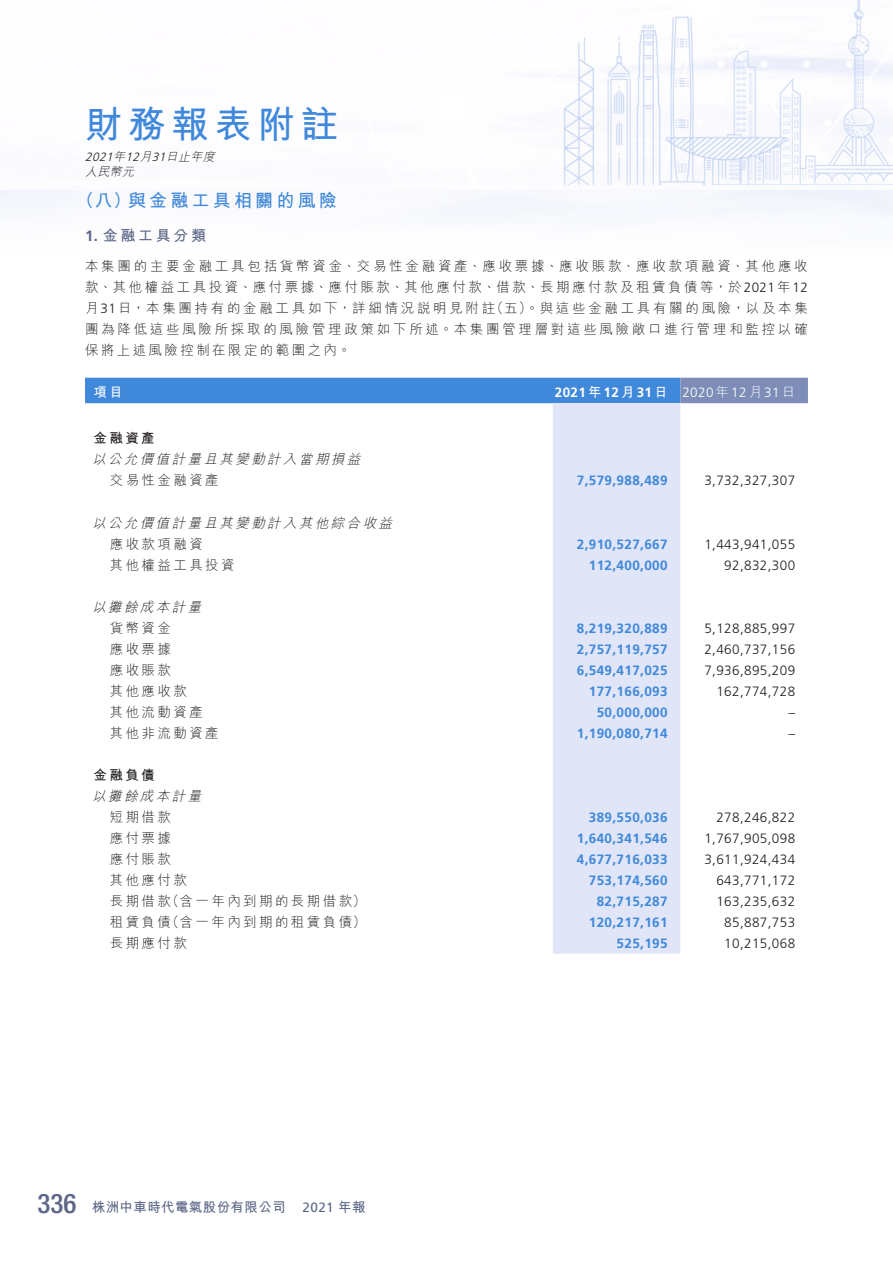
<style>
.page{position:relative;width:893px;height:1263px;background:#fff}
.page>*{position:absolute;margin:0;border:0;box-sizing:border-box;transform-origin:0 0}
.t1{font:700 37.5px "M Hei HK";letter-spacing:.15em;color:#3f88da}
._01_Heading_1{font:700 18px "M Hei HK";letter-spacing:.18em;color:#3f88da}
._02_Heading_2{font:700 15px "M Hei HK";letter-spacing:.18em;color:#5c6687}
._00_Body_text{font:300 13.5px/21px "M Hei HK";letter-spacing:.2em;color:#231f20;text-align:justify}
._50_Table_Body{font:700 13.5px "Frutiger LT Std";letter-spacing:.03em;color:#3f88da}
._50_Table_Body-2{font:300 13.5px "Frutiger LT Std";letter-spacing:.03em;color:#231f20}
._50_Table_Body-3{font:300 13.5px "M Hei HK";letter-spacing:.18em;color:#231f20}
._50_Table_Body-4{font:italic 300 13.5px "M Hei HK";color:#231f20}
.t2{font:700 13.5px "M Hei HK";letter-spacing:.03em;color:#5c6687}
._50_Table_Body-5{font:700 13.5px "Frutiger LT Std";letter-spacing:.03em;color:#fff}
._50_Table_Body-6{font:300 13.5px "Frutiger LT Std";letter-spacing:.03em;color:#fff}
._50_Table_Body-7{font:700 13.5px "M Hei HK";letter-spacing:.18em;color:#231f20}
._50_Table_Body-8{font:700 13.5px "M Hei HK";color:#fff}
.t3{font:italic 300 12px "Frutiger LT Std";color:#231f20}
.t4{font:italic 300 12px "M Hei HK";color:#231f20}
.s1{font-family:"M Hei HK"}
.s2{font-family:"Frutiger LT Std"}
.s3{font-family:"Helvetica Neue LT Std";font-weight:500;font-stretch:condensed;font-size:27px}
.s4{font-family:"Frutiger LT Std";font-weight:400}
</style>
<div class="page">
<img style="left:0;top:0;width:893px;height:518px">
<svg style="left:85px;top:378px;width:723px;height:25px;background:#4a88d4"></svg>
<div style="left:553px;top:403px;width:127px;height:551px;background:#e0e6f8"></div>
<h1 class="t1" style="left:85px;top:97px;width:255px">財務報表附註</h1>
<p class="t3" style="left:85px;top:150px;width:134px">2021<span class="s1">年</span>12<span class="s1">月</span>31<span class="s1">日止年度</span></p>
<p class="t4" style="left:85px;top:166px;width:53px">人民幣元</p>
<p class="_01_Heading_1" style="left:76px;top:188px;width:262px">（八）與金融工具相關的風險</p>
<p class="_02_Heading_2" style="left:85px;top:225px;width:123px"><span class="s2">1.</span> 金融工具分類</p>
<p class="_00_Body_text" style="left:85px;top:255px;width:724px">本集團的主要金融工具包括貨幣資金、交易性金融資產、應收票據、應收賬款、應收款項融資、其他應收款、其他權益工具投資、應付票據、應付賬款、其他應付款、借款、長期應付款及租賃負債等，於<span class="s2">2021</span>年<span class="s2">12</span>月<span class="s2">31</span>日，本集團持有的金融工具如下，詳細情況說明見附註（五）。與這些金融工具有關的風險，以及本集團為降低這些風險所採取的風險管理政策如下所述。本集團管理層對這些風險敞口進行管理和監控以確保將上述風險控制在限定的範圍之內。</p>
<p class="_50_Table_Body-8" style="left:94px;top:382px;width:31px">項目</p>
<p class="_50_Table_Body-5" style="left:555px;top:384px;width:114px">2021<span class="s1">年</span>12<span class="s1">月</span>31<span class="s1">日</span></p>
<p class="_50_Table_Body-6" style="left:682px;top:385px;width:114px">2020<span class="s1">年</span>12<span class="s1">月</span>31<span class="s1">日</span></p>
<p class="_50_Table_Body-7" style="left:94px;top:429px;width:63px">金融資產</p>
<p class="_50_Table_Body-4" style="left:92px;top:453px;width:273px">以公允價值計量且其變動計入當期損益</p>
<p class="_50_Table_Body-3" style="left:110px;top:474px;width:110px">交易性金融資產</p>
<p class="_50_Table_Body" style="left:577px;top:473px;width:92px">7,579,988,489</p>
<p class="_50_Table_Body-2" style="left:704px;top:473px;width:92px">3,732,327,307</p>
<p class="_50_Table_Body-4" style="left:92px;top:516px;width:304px">以公允價值計量且其變動計入其他綜合收益</p>
<p class="_50_Table_Body-3" style="left:110px;top:537px;width:95px">應收款項融資</p>
<p class="_50_Table_Body" style="left:577px;top:536px;width:92px">2,910,527,667</p>
<p class="_50_Table_Body-2" style="left:704px;top:536px;width:92px">1,443,941,055</p>
<p class="_50_Table_Body-3" style="left:110px;top:558px;width:126px">其他權益工具投資</p>
<p class="_50_Table_Body" style="left:589px;top:557px;width:80px">112,400,000</p>
<p class="_50_Table_Body-2" style="left:724px;top:557px;width:72px">92,832,300</p>
<p class="_50_Table_Body-4" style="left:92px;top:600px;width:114px">以攤餘成本計量</p>
<p class="_50_Table_Body-3" style="left:110px;top:621px;width:63px">貨幣資金</p>
<p class="_50_Table_Body" style="left:577px;top:620px;width:92px">8,219,320,889</p>
<p class="_50_Table_Body-2" style="left:704px;top:620px;width:92px">5,128,885,997</p>
<p class="_50_Table_Body-3" style="left:110px;top:642px;width:63px">應收票據</p>
<p class="_50_Table_Body" style="left:577px;top:641px;width:92px">2,757,119,757</p>
<p class="_50_Table_Body-2" style="left:704px;top:641px;width:92px">2,460,737,156</p>
<p class="_50_Table_Body-3" style="left:110px;top:663px;width:63px">應收賬款</p>
<p class="_50_Table_Body" style="left:577px;top:662px;width:92px">6,549,417,025</p>
<p class="_50_Table_Body-2" style="left:704px;top:662px;width:92px">7,936,895,209</p>
<p class="_50_Table_Body-3" style="left:110px;top:684px;width:79px">其他應收款</p>
<p class="_50_Table_Body" style="left:589px;top:683px;width:80px">177,166,093</p>
<p class="_50_Table_Body-2" style="left:716px;top:683px;width:80px">162,774,728</p>
<p class="_50_Table_Body-3" style="left:110px;top:705px;width:95px">其他流動資產</p>
<p class="_50_Table_Body" style="left:597px;top:704px;width:72px">50,000,000</p>
<p class="_50_Table_Body-2" style="left:788px;top:704px;width:8px">–</p>
<p class="_50_Table_Body-3" style="left:110px;top:726px;width:110px">其他非流動資產</p>
<p class="_50_Table_Body" style="left:577px;top:725px;width:92px">1,190,080,714</p>
<p class="_50_Table_Body-2" style="left:788px;top:725px;width:8px">–</p>
<p class="_50_Table_Body-7" style="left:94px;top:765px;width:63px">金融負債</p>
<p class="_50_Table_Body-4" style="left:92px;top:789px;width:114px">以攤餘成本計量</p>
<p class="_50_Table_Body-3" style="left:110px;top:810px;width:63px">短期借款</p>
<p class="_50_Table_Body" style="left:589px;top:809px;width:80px">389,550,036</p>
<p class="_50_Table_Body-2" style="left:716px;top:809px;width:80px">278,246,822</p>
<p class="_50_Table_Body-3" style="left:110px;top:831px;width:63px">應付票據</p>
<p class="_50_Table_Body" style="left:577px;top:830px;width:92px">1,640,341,546</p>
<p class="_50_Table_Body-2" style="left:704px;top:830px;width:92px">1,767,905,098</p>
<p class="_50_Table_Body-3" style="left:110px;top:852px;width:63px">應付賬款</p>
<p class="_50_Table_Body" style="left:577px;top:851px;width:92px">4,677,716,033</p>
<p class="_50_Table_Body-2" style="left:704px;top:851px;width:92px">3,611,924,434</p>
<p class="_50_Table_Body-3" style="left:110px;top:873px;width:79px">其他應付款</p>
<p class="_50_Table_Body" style="left:589px;top:872px;width:80px">753,174,560</p>
<p class="_50_Table_Body-2" style="left:716px;top:872px;width:80px">643,771,172</p>
<p class="_50_Table_Body-3" style="left:110px;top:894px;width:258px">長期借款（含一年內到期的長期借款）</p>
<p class="_50_Table_Body" style="left:597px;top:893px;width:72px">82,715,287</p>
<p class="_50_Table_Body-2" style="left:716px;top:893px;width:80px">163,235,632</p>
<p class="_50_Table_Body-3" style="left:110px;top:915px;width:258px">租賃負債（含一年內到期的租賃負債）</p>
<p class="_50_Table_Body" style="left:589px;top:914px;width:80px">120,217,161</p>
<p class="_50_Table_Body-2" style="left:724px;top:914px;width:72px">85,887,753</p>
<p class="_50_Table_Body-3" style="left:110px;top:936px;width:79px">長期應付款</p>
<p class="_50_Table_Body" style="left:617px;top:935px;width:53px">525,195</p>
<p class="_50_Table_Body-2" style="left:724px;top:935px;width:72px">10,215,068</p>
<p class="t2" style="left:38px;top:1197px;width:329px"><span class="s3">336</span> 株洲中車時代電氣股份有限公司 <span class="s4">2021</span> 年報</p>
</div>
